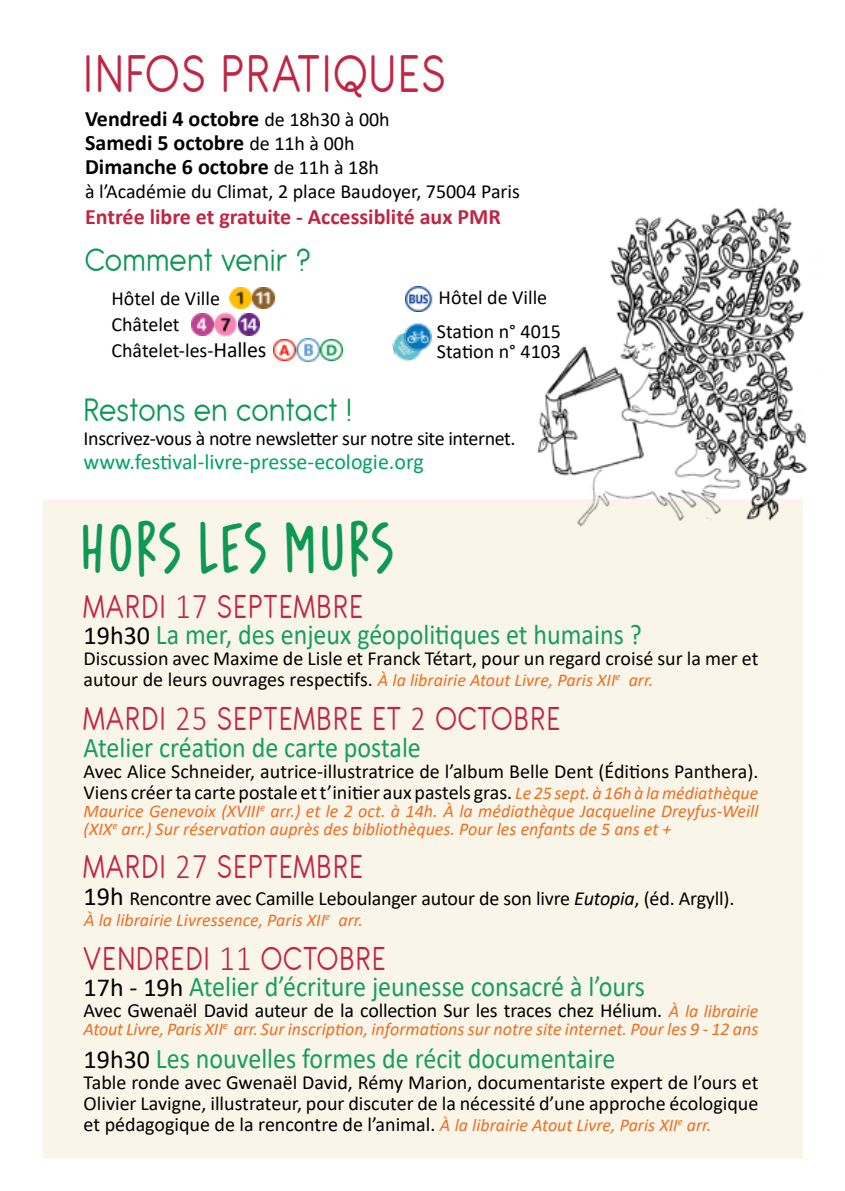
<style>
.page{position:relative;width:845px;height:1191px;background:#fff}
.page>*{position:absolute;margin:0;border:0;box-sizing:border-box;transform-origin:0 0}
.t1{font:57.6px "Antipasto Pro";letter-spacing:.05em;color:#c02543;scale:.83 1}
.t2{font:52.8px "Avocado Cake";letter-spacing:.05em;color:#0d9853;scale:.83 1}
.t3{font:36px "Antipasto Pro";letter-spacing:.05em;color:#c22443;scale:.83 1}
.t4{font:35.2px "Antipasto Pro";letter-spacing:.025em;color:#0d9853;scale:.91 1}
.t5{font:28.6px "Calibri";color:#179e5f;scale:.91 1}
.t6{font:700 22px/24px "Calibri";color:#000}
.t7{font:700 22px "Calibri";color:#c02543}
.t8{font:22px "Calibri";color:#00a364}
.t9{font:20px/26px "Calibri";letter-spacing:-.01em;color:#000}
.t10{font:20px/21px "Calibri";color:#020100}
.t11{font:italic 18px/18px "Calibri";color:#ed6e23}
.s1{font-weight:400;font-size:20px}
.s2{font-size:22px}
.s3{font-family:"Calibri";font-weight:300}
.s4{font-size:26px;color:#020203}
.s5{font-style:normal;font-size:20px;color:#020100}
.s6{font-style:italic;font-size:18px;color:#ed6e23}
.s7{font-style:italic}
</style>
<div class="page">
<div style="left:43px;top:498px;width:759px;height:660px;background:#f9f5e8"></div>
<img style="left:229px;top:287px;width:22px;height:22px">
<img style="left:253px;top:287px;width:21px;height:22px">
<img style="left:214px;top:313px;width:23px;height:24px">
<img style="left:274px;top:339px;width:68px;height:22px">
<img style="left:192px;top:314px;width:21px;height:21px">
<img style="left:238px;top:313px;width:22px;height:22px">
<img style="left:406px;top:286px;width:27px;height:26px">
<img style="left:392px;top:333px;width:29px;height:28px">
<img style="left:404px;top:323px;width:28px;height:30px">
<img style="left:518px;top:207px;width:290px;height:322px">
<h1 class="t1" style="left:84px;top:41px;width:437px">INFOS PRATIQUES</h1>
<p class="t6" style="left:85px;top:106px;width:306px">Vendredi 4 octobre <span class="s1">de 18h30 à 00h<br></span>Samedi 5 octobre <span class="s1">de 11h à 00h<br></span>Dimanche 6 octobre <span class="s1">de 11h à 18h</span></p>
<p class="t9" style="left:85px;top:177px;width:436px">à l’Académie du Climat, 2 place Baudoyer, 75004 Paris</p>
<p class="t7" style="left:85px;top:201px;width:417px">Entrée libre et gratuite - Accessiblité aux PMR</p>
<h3 class="t4" style="left:85px;top:241px;width:250px">Comment venir ?</h3>
<p class="t9" style="left:111px;top:284px;width:156px">Hôtel de Ville<br>Châtelet<br>Châtelet-les-<span class="s2">Halles</span></p>
<p class="t9" style="left:439px;top:284px;width:110px">Hôtel de Ville</p>
<p class="t9" style="left:437px;top:321px;width:126px;line-height:20px">Station n° 4015<br>Station n° 4103</p>
<h3 class="t4" style="left:84px;top:390px;width:297px">Restons en contact !</h3>
<p class="t9" style="left:84px;top:425px;width:433px">Inscrivez-vous à notre newsletter sur notre site internet.</p>
<p class="t8" style="left:84px;top:446px;width:342px">www.festival-livre-presse-ecologie.org</p>
<h2 class="t2" style="left:80px;top:501px;width:380px">HORS LES MURS</h2>
<h3 class="t3" style="left:84px;top:586px;width:338px">MARDI <span class="s3">17</span> SEPTEMBRE</h3>
<h3 class="t5" style="left:84px;top:615px;width:615px"><span class="s4">19h30</span> La mer, des enjeux géopolitiques et humains ?</h3>
<p class="t10" style="left:84px;top:647px;width:676px">Discussion avec Maxime de Lisle et Franck Tétart, pour un regard croisé sur la mer et</p>
<p class="t11" style="left:84px;top:670px;width:571px"><span class="s5">autour de leurs ouvrages respectifs.</span> À la librairie Atout Livre, Paris XII<sup>e</sup> arr.</p>
<h3 class="t3" style="left:84px;top:698px;width:575px">MARDI <span class="s3">25</span> SEPTEMBRE ET <span class="s3">2</span> OCTOBRE</h3>
<h3 class="t5" style="left:84px;top:727px;width:372px">Atelier création de carte postale</h3>
<p class="t10" style="left:84px;top:760px;width:676px">Avec Alice Schneider, autrice-illustratrice de l’album Belle Dent (Éditions Panthera).<br>Viens créer ta carte postale et t’initier aux pastels gras. <span class="s6">Le 25 sept. à 16h à la médiathèque</span></p>
<p class="t11" style="left:84px;top:801px;width:676px">Maurice Genevoix (XVIII<sup>e</sup> arr.) et le 2 oct. à 14h. À la médiathèque Jacqueline Dreyfus-Weill (XIX<sup>e</sup> arr.) Sur réservation auprès des bibliothèques. Pour les enfants de 5 ans et +</p>
<h3 class="t3" style="left:84px;top:847px;width:338px">MARDI <span class="s3">27</span> SEPTEMBRE</h3>
<p class="t9" style="left:84px;top:885px;width:652px"><span class="s4">19h</span> Rencontre avec Camille Leboulanger autour de son livre <span class="s7">Eutopia</span>, (éd. Argyll).</p>
<p class="t11" style="left:84px;top:910px;width:281px">À la librairie Livressence, Paris XII<sup>e</sup> arr.</p>
<h3 class="t3" style="left:84px;top:938px;width:365px">VENDREDI <span class="s3">11</span> OCTOBRE</h3>
<h3 class="t5" style="left:84px;top:967px;width:618px"><span class="s4">17h - 19h</span> Atelier d’écriture jeunesse consacré à l’ours</h3>
<p class="t9" style="left:84px;top:997px;width:676px">Avec Gwenaël David auteur de la collection Sur les traces chez Hélium. <span class="s6">À la librairie</span></p>
<p class="t11" style="left:84px;top:1019px;width:676px">Atout Livre, Paris XII<sup>e</sup> arr. Sur inscription, informations sur notre site internet. Pour les 9 - 12 ans</p>
<h3 class="t5" style="left:84px;top:1038px;width:586px"><span class="s4">19h30</span> Les nouvelles formes de récit documentaire</h3>
<p class="t9" style="left:84px;top:1071px;width:676px;line-height:21px;text-align:justify">Table ronde avec Gwenaël David, Rémy Marion, documentariste expert de l’ours et Olivier Lavigne, illustrateur, pour discuter de la nécessité d’une approche écologique et pédagogique de la rencontre de l’animal. <span class="s6">À la librairie Atout Livre, Paris XII</span><sup>e</sup> <span class="s6">arr.</span></p>
</div>
